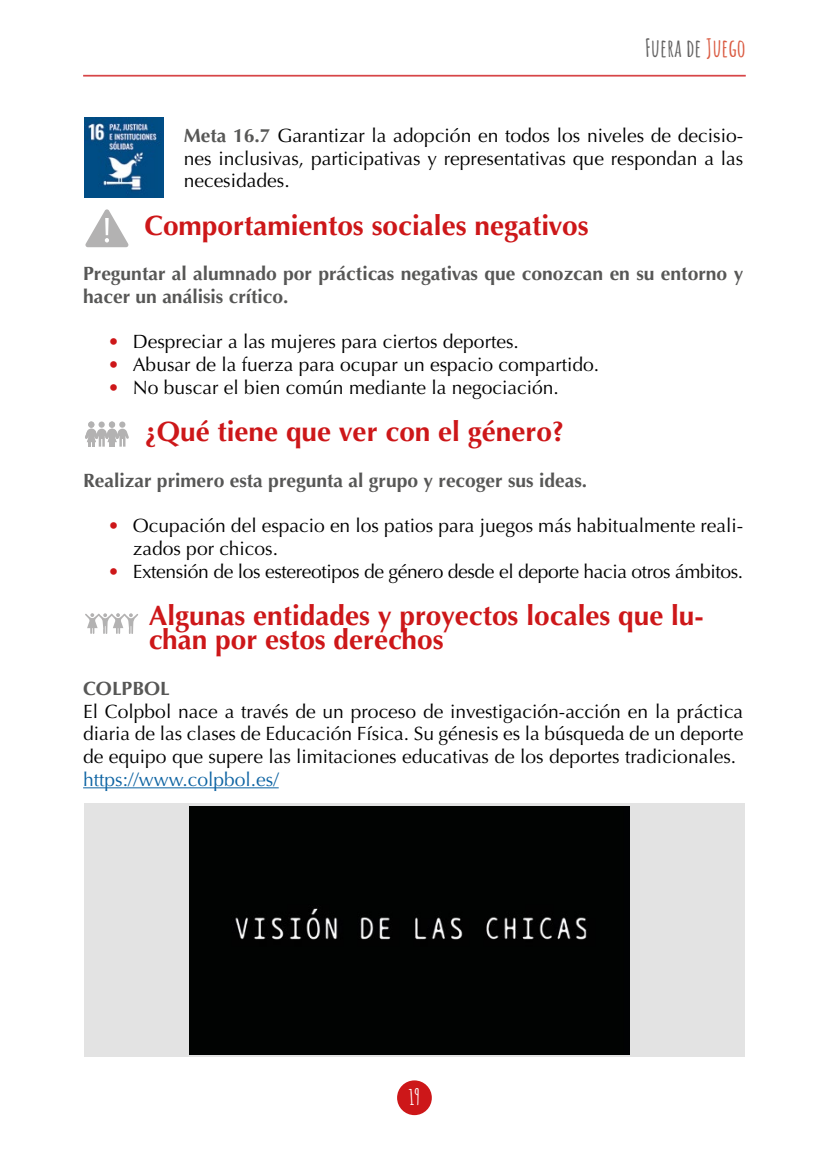
<style>
.page{position:relative;width:819px;height:1166px;background:#fff}
.page>*{position:absolute;margin:0;border:0;box-sizing:border-box;transform-origin:0 0}
.titular{font:700 28px/24.5px "Optima";color:#cd1719}
.t1{font:700 24.5px "Amatic SC";color:#646363}
.t2{font:700 21px "Amatic SC";color:#fff}
.cpo_texto{font:19.25px/22.8px "Optima";color:#000;text-align:justify}
.cpo_texto-2{font:700 19.25px/22.8px "Optima";color:#575756}
.cpo_texto-3{font:19.25px "Optima";letter-spacing:-.02em;color:#000}
.cpo_texto-4{font:19.25px "Optima";color:#0e64a3}
.s1{color:#da5b42}
.s2{font-weight:700;color:#575756}
.s3{color:#cd1719}
</style>
<div class="page">
<div style="left:397px;top:1080px;width:35px;height:35px;background:#cd1719;border-radius:50%"></div>
<hr style="left:83px;top:75px;width:662px;height:2px;background:#cd1719">
<hr style="left:83px;top:787px;width:196px;height:1px;background:#0e64a3">
<img style="left:84px;top:118px;width:80px;height:79px">
<svg style="left:85px;top:209px;width:44px;height:38px"></svg>
<div style="left:98px;top:421px;width:7px;height:7px;background:#b3b2b2;border-radius:50%"></div>
<div style="left:88px;top:421px;width:6px;height:7px;background:#b3b2b2;border-radius:50%"></div>
<div style="left:119px;top:421px;width:6px;height:7px;background:#b3b2b2;border-radius:50%"></div>
<div style="left:109px;top:421px;width:6px;height:7px;background:#b3b2b2;border-radius:50%"></div>
<svg style="left:85px;top:429px;width:44px;height:18px"></svg>
<svg style="left:85px;top:613px;width:53px;height:21px"></svg>
<div style="left:84px;top:804px;width:660px;height:253px;background:#e3e3e3"></div>
<div style="left:189px;top:806px;width:440px;height:248px;background:#010302"></div>
<p class="t1" style="left:644px;top:29px;width:102px">Fuera de <span class="s1">Juego</span></p>
<p class="cpo_texto" style="left:184px;top:124px;width:561px"><span class="s2">Meta 16.7</span> Garantizar la adopción en todos los niveles de decisio&shy;nes inclusivas, participativas y representativas que respondan a las necesidades.</p>
<p class="titular" style="left:144px;top:213px;width:445px">Comportamientos sociales negativos</p>
<p class="cpo_texto-2" style="left:83px;top:262px;width:661px">Preguntar al alumnado por prácticas negativas que conozcan en su entorno y hacer un análisis crítico.</p>
<p class="cpo_texto" style="left:108px;top:331px;width:412px"><span class="s3">•</span> Despreciar a las mujeres para ciertos deportes.</p>
<p class="cpo_texto" style="left:108px;top:353px;width:493px"><span class="s3">•</span> Abusar de la fuerza para ocupar un espacio compartido.</p>
<p class="cpo_texto" style="left:108px;top:376px;width:452px"><span class="s3">•</span> No buscar el bien común mediante la negociación.</p>
<p class="titular" style="left:144px;top:420px;width:421px">¿Qué tiene que ver con el género?</p>
<p class="cpo_texto-2" style="left:83px;top:469px;width:505px">Realizar primero esta pregunta al grupo y recoger sus ideas.</p>
<p class="cpo_texto" style="left:133px;top:514px;width:612px;text-indent:-25px"><span class="s3">•</span> Ocupación del espacio en los patios para juegos más habitualmente reali&shy;zados por chicos.</p>
<p class="cpo_texto-3" style="left:108px;top:560px;width:636px"><span class="s3">•</span> Extensión de los estereotipos de género desde el deporte hacia otros ámbitos.</p>
<p class="titular" style="left:149px;top:603px;width:556px">Algunas entidades y proyectos locales que lu&shy;chan por estos derechos</p>
<p class="cpo_texto-2" style="left:83px;top:677px;width:88px">COLPBOL</p>
<p class="cpo_texto" style="left:83px;top:700px;width:661px">El Colpbol nace a través de un proceso de investigación-acción en la práctica diaria de las clases de Educación Física. Su génesis es la búsqueda de un deporte de equipo que supere las limitaciones educativas de los deportes tradicionales.</p>
<p class="cpo_texto-4" style="left:83px;top:768px;width:197px">https://www.colpbol.es/</p>
<p class="t2" style="left:408px;top:1081px;width:13px">19</p>
</div>
